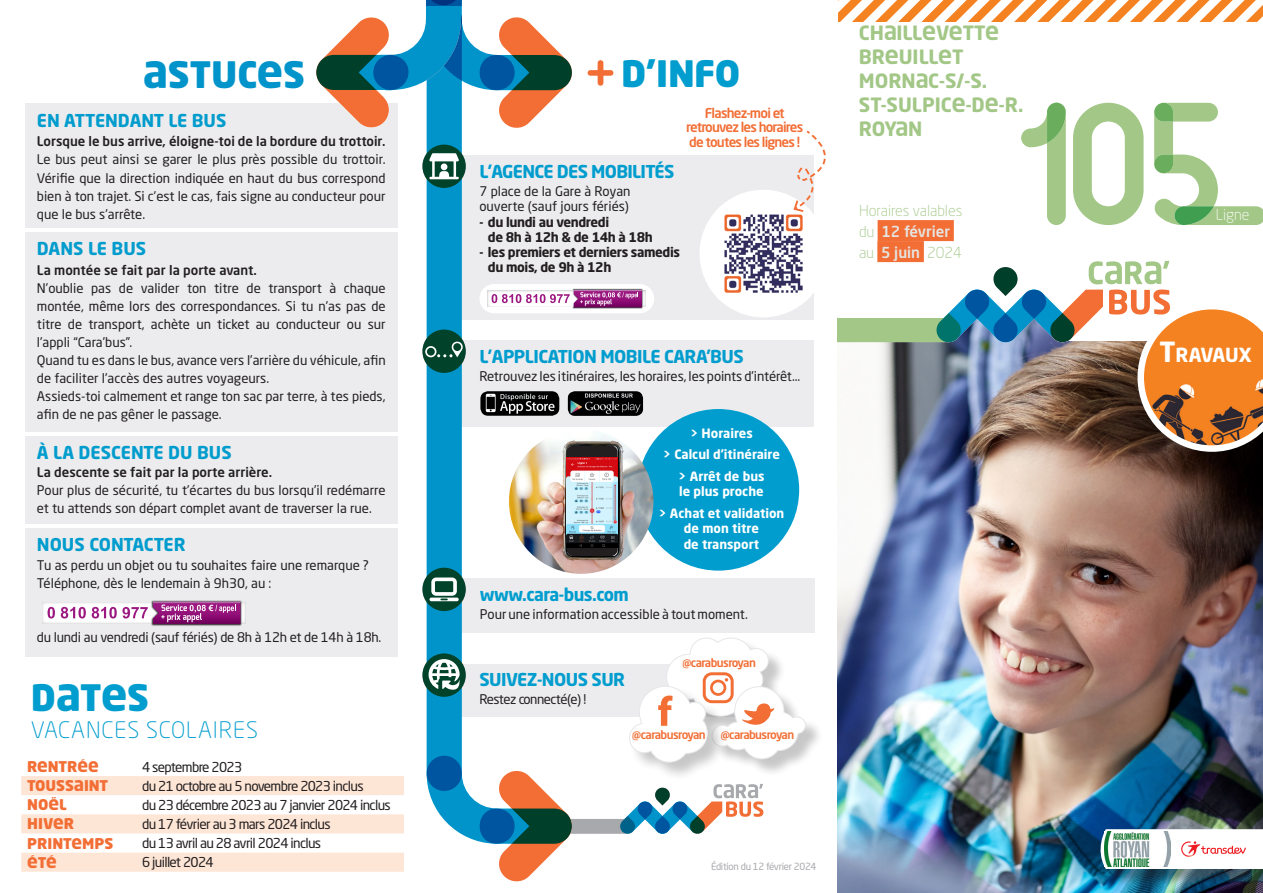
<style>
.page{position:relative;width:1263px;height:893px;background:#fff}
.page>*{position:absolute;margin:0;border:0;box-sizing:border-box;transform-origin:0 0}
.para_2_col{font:900 36px "NEO Titre";letter-spacing:-.01em;color:#009dce}
.para_2_col-2{font:900 36px "NEO Titre";color:#0094ca}
.t1{font:300 22.5px "Neo Sans Std";letter-spacing:.04em;color:#009dce}
.t2{font:700 19.5px "NEO Titre";color:#a2c786}
.t3{font:700 19.2px "Neo Sans Std";letter-spacing:-.02em;color:#fff}
.t4{font:700 17.55px "Neo Sans Std";letter-spacing:-.03em;color:#009dce}
.t5{font:700 17.55px "Neo Sans Std";color:#009ccd}
.t6{font:300 15px "Neo Sans Std";color:#a2c786}
.t7{font:500 15px "Neo Sans Std";color:#e5e5e1}
.t8{font:300 15px "Neo Sans Std";color:#fff}
.t9{font:900 14.7px "NEO Titre";color:#f26e35}
.t10{font:13.5px "Neo Sans Std";letter-spacing:-.05em;color:#231f20}
.t11{font:500 13.5px "Neo Sans Std";letter-spacing:-.06em;color:#f26e35}
.t12{font:13.2px/18px "Neo Sans Std";color:#231f20}
.t13{font:500 13.2px "Neo Sans Std";color:#231f20}
.t14{font:700 13.2px "Neo Sans Std";letter-spacing:-.03em;color:#231f20}
.t15{font:13.2px "Neo Sans Std";letter-spacing:-.02em;color:#231f20}
.t16{font:13.2px "Neo Sans Std";letter-spacing:-.04em;color:#231f20}
.t17{font:700 12.75px "Neo Sans Std";color:#fff}
.t18{font:500 11.7px "Neo Sans Std";letter-spacing:-.05em;color:#f26e35}
.t19{font:9.75px "Neo Sans Std";letter-spacing:-.03em;color:#a8a9ad}
.s1{font-weight:300;color:#a2c786}
.s2{font-weight:500;color:#e5e5e1}
.s3{font-size:27.45px}
</style>
<div class="page">
<div style="left:1103px;top:831px;width:160px;height:57px;background:#231f20;opacity:.45"></div>
<img style="left:21px;top:0;width:1242px;height:883px">
<div style="left:823px;top:23px;width:440px;height:25px;background:#fff"></div>
<div style="left:802px;top:0;width:36px;height:44px;background:#fff"></div>
<p class="para_2_col-2" style="left:143px;top:51px;width:163px">ASTUCES</p>
<p class="t5" style="left:37px;top:109px;width:191px">EN ATTENDANT LE BUS</p>
<p class="t13" style="left:37px;top:133px;width:350px">Lorsque le bus arrive, éloigne-toi de la bordure du trottoir.</p>
<p class="t12" style="left:37px;top:150px;width:350px;text-align:justify">Le bus peut ainsi se garer le plus près possible du trottoir.<br>Vérifie que la direction indiquée en haut du bus correspond bien à ton trajet. Si c’est le cas, fais signe au conducteur pour que le bus s’arrête.</p>
<p class="t5" style="left:37px;top:238px;width:111px">DANS LE BUS</p>
<p class="t13" style="left:37px;top:262px;width:221px">La montée se fait par la porte avant.</p>
<p class="t12" style="left:37px;top:279px;width:350px;text-align:justify">N’oublie pas de valider ton titre de transport à chaque montée, même lors des correspondances. Si tu n’as pas de titre de transport, achète un ticket au conducteur ou sur l’appli “Cara’bus”.</p>
<p class="t12" style="left:37px;top:351px;width:350px">Quand tu es dans le bus, avance vers l’arrière du véhicule, afin de faciliter l’accès des autres voyageurs.</p>
<p class="t12" style="left:37px;top:387px;width:350px">Assieds-toi calmement et range ton sac par terre, à tes pieds, afin de ne pas gêner le passage.</p>
<p class="t5" style="left:37px;top:441px;width:196px">À LA DESCENTE DU BUS</p>
<p class="t13" style="left:37px;top:464px;width:237px">La descente se fait par la porte arrière.</p>
<p class="t12" style="left:37px;top:481px;width:350px">Pour plus de sécurité, tu t’écartes du bus lorsqu’il redémarre et tu attends son départ complet avant de traverser la rue.</p>
<p class="t5" style="left:37px;top:533px;width:150px">NOUS CONTACTER</p>
<p class="t12" style="left:37px;top:556px;width:334px">Tu as perdu un objet ou tu souhaites faire une remarque ?<br>Téléphone, dès le lendemain à 9h30, au :</p>
<p class="t15" style="left:37px;top:629px;width:346px">du lundi au vendredi (sauf fériés) de 8h à 12h et de 14h à 18h.</p>
<p class="para_2_col" style="left:31px;top:674px;width:120px">DATES</p>
<p class="t1" style="left:31px;top:716px;width:229px">VACANCES SCOLAIRES</p>
<p class="t9" style="left:27px;top:757px;width:73px">RENTRÉE</p>
<p class="t10" style="left:142px;top:758px;width:102px">4 septembre 2023</p>
<p class="t9" style="left:27px;top:776px;width:82px">TOUSSAINT</p>
<p class="t10" style="left:142px;top:777px;width:223px">du 21 octobre au 5 novembre 2023 inclus</p>
<p class="t9" style="left:27px;top:795px;width:41px">NOËL</p>
<p class="t10" style="left:142px;top:797px;width:250px">du 23 décembre 2023 au 7 janvier 2024 inclus</p>
<p class="t9" style="left:27px;top:814px;width:48px">HIVER</p>
<p class="t10" style="left:142px;top:816px;width:190px">du 17 février au 3 mars 2024 inclus</p>
<p class="t9" style="left:27px;top:833px;width:88px">PRINTEMPS</p>
<p class="t10" style="left:142px;top:835px;width:181px">du 13 avril au 28 avril 2024 inclus</p>
<p class="t9" style="left:27px;top:853px;width:31px">ÉTÉ</p>
<p class="t10" style="left:142px;top:854px;width:73px">6 juillet 2024</p>
<p class="para_2_col" style="left:621px;top:50px;width:121px">D’INFO</p>
<p class="t11" style="left:705px;top:104px;width:81px">Flashez-moi et</p>
<p class="t11" style="left:686px;top:119px;width:118px">retrouvez les horaires</p>
<p class="t11" style="left:689px;top:133px;width:112px">de toutes les lignes !</p>
<p class="t4" style="left:479px;top:161px;width:196px">L’AGENCE DES MOBILITÉS</p>
<p class="t12" style="left:479px;top:182px;width:153px">7 place de la Gare à Royan</p>
<p class="t12" style="left:479px;top:197px;width:151px">ouverte (sauf jours fériés)</p>
<p class="t14" style="left:479px;top:213px;width:131px">- du lundi au vendredi</p>
<p class="t14" style="left:488px;top:228px;width:166px">de 8h à 12h &amp; de 14h à 18h</p>
<p class="t14" style="left:479px;top:243px;width:202px">- les premiers et derniers samedis</p>
<p class="t14" style="left:488px;top:258px;width:125px">du mois, de 9h à 12h</p>
<p class="t4" style="left:479px;top:345px;width:266px">L’APPLICATION MOBILE CARA’BUS</p>
<p class="t12" style="left:479px;top:367px;width:322px">Retrouvez les itinéraires, les horaires, les points d’intérêt...</p>
<p class="t17" style="left:690px;top:425px;width:64px">&gt; Horaires</p>
<p class="t17" style="left:663px;top:446px;width:119px">&gt; Calcul d’itinéraire</p>
<p class="t17" style="left:678px;top:468px;width:88px">&gt; Arrêt de bus</p>
<p class="t17" style="left:679px;top:483px;width:86px">le plus proche</p>
<p class="t17" style="left:658px;top:505px;width:127px">&gt; Achat et validation</p>
<p class="t17" style="left:684px;top:520px;width:77px">de mon titre</p>
<p class="t17" style="left:684px;top:536px;width:77px">de transport</p>
<p class="t4" style="left:480px;top:583px;width:150px">www.cara-bus.com</p>
<p class="t12" style="left:480px;top:605px;width:269px">Pour une information accessible à tout moment.</p>
<p class="t4" style="left:479px;top:669px;width:147px">SUIVEZ-NOUS SUR</p>
<p class="t16" style="left:479px;top:691px;width:108px">Restez connecté(e) !</p>
<p class="t18" style="left:682px;top:655px;width:75px">@carabusroyan</p>
<p class="t18" style="left:632px;top:728px;width:75px">@carabusroyan</p>
<p class="t18" style="left:721px;top:728px;width:75px">@carabusroyan</p>
<p class="t2" style="left:859px;top:21px;width:142px">CHAILLEVETTE</p>
<p class="t2" style="left:859px;top:45px;width:106px">BREUILLET</p>
<p class="t2" style="left:859px;top:69px;width:130px">MORNAC-S/-S.</p>
<p class="t2" style="left:859px;top:93px;width:166px">ST-SULPICE-DE-R.</p>
<p class="t2" style="left:859px;top:117px;width:65px">ROYAN</p>
<p class="t6" style="left:859px;top:201px;width:105px">Horaires valables</p>
<p class="t8" style="left:1216px;top:206px;width:35px">Ligne</p>
<p class="t7" style="left:859px;top:222px;width:93px"><span class="s1">du</span> 12 février</p>
<p class="t6" style="left:859px;top:243px;width:104px">au <span class="s2">5 juin</span> 2024</p>
<p class="t3" style="left:1159px;top:343px;width:94px"><span class="s3">T</span>RAVAUX</p>
<p class="t19" style="left:711px;top:861px;width:107px">Édition du 12 février 2024</p>
</div>
